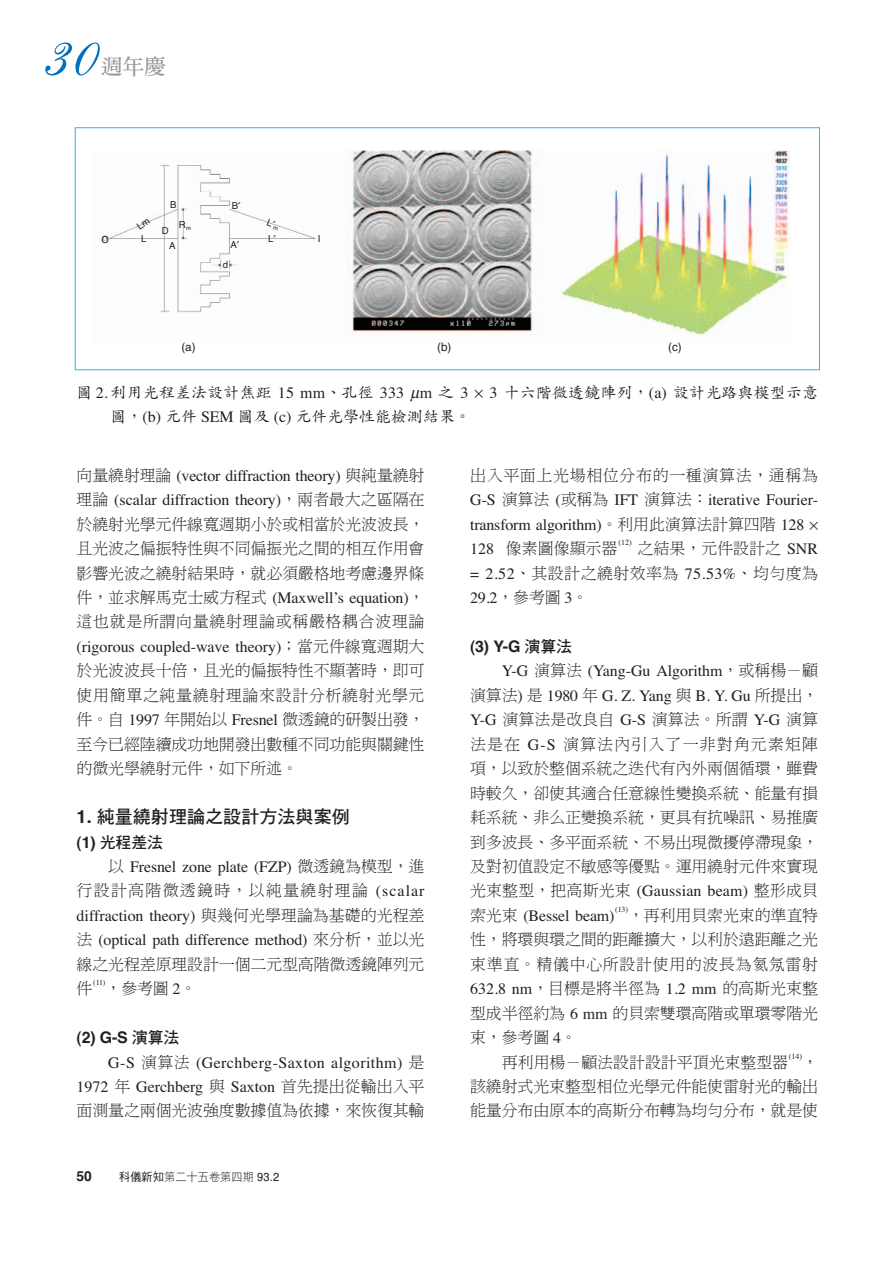
<style>
.page{position:relative;width:893px;height:1263px;background:#fff}
.page>*{position:absolute;margin:0;border:0;box-sizing:border-box;transform-origin:0 0}
.t1{font:21.3px "DF Ming Bd HK BF";color:#939598}
.t2{font:18.15px "DF Hei Bd HK BF";color:#231f20}
.t3{font:15.9px/24.5px "DF Ming Lt HK BF";letter-spacing:-.01em;color:#231f20;text-align:justify}
.t4{font:15.9px/24.5px "Times";color:#231f20}
.t5{font:15.9px "DF Kai Shu Md HK BF";letter-spacing:.01em;color:#231f20}
.t6{font:15.9px/24.5px "Times";letter-spacing:.025em;color:#231f20;text-align:right}
.t7{font:15.9px "DF Ming Lt HK BF";letter-spacing:.04em;color:#231f20}
.t8{font:15.9px/24.5px "DF Ming Lt HK BF";letter-spacing:.025em;color:#231f20;text-align:right}
.t9{font:15.9px "DF Ming Lt HK BF";letter-spacing:.08em;color:#231f20}
.t10{font:700 15.9px "Helvetica";color:#231f20}
.t11{font:15.9px "DF Hei Bd HK BF";color:#231f20}
.t12{font:700 13.8px "Helvetica";color:#231f20}
.t13{font:11.7px "DF Li Hei Lt HK BF";letter-spacing:.01em;color:#231f20;scale:.95 1}
.t14{font:11.7px "Helvetica";color:#231f20}
.t15{font:9.6px "Helvetica";color:#231f20}
.t16{font:7.95px "Times";letter-spacing:-.005em;color:#231f20}
.s1{font-family:"Times"}
.s2{font-family:"DF Ming Lt HK BF"}
.s3{font-family:"Helvetica";font-weight:700}
.s4{font-family:"DF Hei Bd HK BF";font-weight:400}
.s5{font-family:"DF Hei Md HK BF"}
.s6{font-family:"Helvetica"}
</style>
<div class="page">
<svg style="left:45px;top:43px;width:55px;height:33px"></svg>
<img style="left:98px;top:151px;width:691px;height:185px">
<svg style="left:267px;top:219px;width:11px;height:18px"></svg>
<svg style="left:136px;top:219px;width:14px;height:11px"></svg>
<h1 class="t1" style="left:101px;top:56px;width:66px">週年慶</h1>
<p class="t15" style="left:102px;top:236px;width:9px">O</p>
<p class="t15" style="left:141px;top:235px;width:7px">L</p>
<p class="t15" style="left:170px;top:201px;width:8px">B</p>
<p class="t15" style="left:162px;top:227px;width:8px">D</p>
<p class="t15" style="left:179px;top:222px;width:14px">R<sub>m</sub></p>
<p class="t15" style="left:169px;top:242px;width:8px">A</p>
<p class="t15" style="left:232px;top:202px;width:8px">B</p>
<p class="t15" style="left:230px;top:241px;width:8px">A</p>
<p class="t15" style="left:223px;top:261px;width:7px">d</p>
<p class="t15" style="left:268px;top:235px;width:7px">L</p>
<p class="t15" style="left:318px;top:235px;width:4px">I</p>
<p class="t14" style="left:181px;top:342px;width:16px">(a)</p>
<p class="t14" style="left:437px;top:342px;width:16px">(b)</p>
<p class="t14" style="left:668px;top:342px;width:15px">(c)</p>
<p class="t5" style="left:77px;top:384px;width:393px">圖 <span class="s1">2.</span> 利用光程差法設計焦距 <span class="s1">15 mm</span>、孔徑 <span class="s1">333 m</span> 之 <span class="s1">3</span></p>
<p class="t5" style="left:489px;top:384px;width:330px"><span class="s1">3</span> 十六階微透鏡陣列，<span class="s1">(a)</span> 設計光路與模型示意</p>
<p class="t5" style="left:111px;top:409px;width:362px">圖，<span class="s1">(b)</span> 元件 <span class="s1">SEM</span> 圖及 <span class="s1">(c)</span> 元件光學性能檢測結果。</p>
<p class="t4" style="left:77px;top:465px;width:349px"><span class="s2">向量繞射理論</span> (vector diffraction theory) <span class="s2">與純量繞射理論</span> (scalar diffraction theory)<span class="s2">，兩者最大之區隔在</span></p>
<p class="t3" style="left:77px;top:513px;width:349px">於繞射光學元件線寬週期小於或相當於光波波長，且光波之偏振特性與不同偏振光之間的相互作用會影響光波之繞射結果時，就必須嚴格地考慮邊界條</p>
<p class="t4" style="left:77px;top:587px;width:349px"><span class="s2">件，並求解馬克士威方程式</span> (Maxwell’s equation)<span class="s2">，</span></p>
<p class="t7" style="left:77px;top:614px;width:349px">這也就是所謂向量繞射理論或稱嚴格耦合波理論</p>
<p class="t4" style="left:77px;top:636px;width:349px">(rigorous coupled-wave theory)<span class="s2">；當元件線寬週期大</span></p>
<p class="t3" style="left:77px;top:659px;width:349px">於光波波長十倍，且光的偏振特性不顯著時，即可使用簡單之純量繞射理論來設計分析繞射光學元件。自 <span class="s1">1997</span> 年開始以 <span class="s1">Fresnel</span> 微透鏡的研製出發，至今已經陸續成功地開發出數種不同功能與關鍵性的微光學繞射元件，如下所述。</p>
<p class="t2" style="left:77px;top:807px;width:275px"><span class="s3">1.</span> 純量繞射理論之設計方法與案例</p>
<p class="t11" style="left:77px;top:834px;width:88px"><span class="s3">(1)</span> 光程差法</p>
<p class="t4" style="left:108px;top:856px;width:318px"><span class="s2">以</span> Fresnel zone plate (FZP) <span class="s2">微透鏡為模型，進</span></p>
<p class="t9" style="left:77px;top:883px;width:349px">行設計高階微透鏡時，以純量繞射理論 <span class="s1">(scalar</span></p>
<p class="t4" style="left:77px;top:905px;width:349px">diffraction theory) <span class="s2">與幾何光學理論為基礎的光程差法</span> (optical path difference method) <span class="s2">來分析，並以光</span></p>
<p class="t3" style="left:77px;top:953px;width:349px">線之光程差原理設計一個二元型高階微透鏡陣列元件</p>
<p class="t16" style="left:93px;top:980px;width:14px">(11)</p>
<p class="t3" style="left:105px;top:977px;width:92px">，參考圖 <span class="s1">2</span>。</p>
<p class="t10" style="left:77px;top:1032px;width:104px">(2) G-S <span class="s4">演算法</span></p>
<p class="t6" style="left:77px;top:1052px;width:349px">G-S <span class="s2">演算法</span> (Gerchberg-Saxton algorithm) <span class="s2">是<br></span>1972 <span class="s2">年</span> Gerchberg <span class="s2">與</span> Saxton <span class="s2">首先提出從輸出入平</span></p>
<p class="t3" style="left:77px;top:1099px;width:349px">面測量之兩個光波強度數據值為依據，來恢復其輸</p>
<p class="t12" style="left:77px;top:1171px;width:17px">50</p>
<p class="t13" style="left:119px;top:1171px;width:170px"><span class="s5">科儀新知</span>第二十五卷第四期 <span class="s6">93.2</span></p>
<p class="t7" style="left:470px;top:467px;width:349px">出入平面上光場相位分布的一種演算法，通稱為</p>
<p class="t4" style="left:470px;top:489px;width:349px">G-S <span class="s2">演算法</span> (<span class="s2">或稱為</span> IFT <span class="s2">演算法：</span>iterative Fourier&shy;transform algorithm)<span class="s2">。利用此演算法計算四階</span> 128</p>
<p class="t3" style="left:470px;top:537px;width:149px"><span class="s1">128</span> 像素圖像顯示器</p>
<p class="t16" style="left:618px;top:540px;width:15px">(12)</p>
<p class="t8" style="left:470px;top:537px;width:349px">之結果，元件設計之 <span class="s1">SNR<br>= 2.52</span>、其設計之繞射效率為 <span class="s1">75.53%</span>、均勻度為</p>
<p class="t4" style="left:470px;top:587px;width:120px">29.2<span class="s2">，參考圖</span> 3<span class="s2">。</span></p>
<p class="t10" style="left:470px;top:641px;width:103px">(3) Y-G <span class="s4">演算法</span></p>
<p class="t4" style="left:470px;top:660px;width:349px;text-align:right">Y-G <span class="s2">演算法</span> (Yang-Gu Algorithm<span class="s2">，或稱楊－顧<br>演算法</span>) <span class="s2">是</span> 1980 <span class="s2">年</span> G. Z. Yang <span class="s2">與</span> B. Y. Gu <span class="s2">所提出，</span></p>
<p class="t3" style="left:470px;top:708px;width:349px"><span class="s1">Y-G</span> 演算法是改良自 <span class="s1">G-S</span> 演算法。所謂 <span class="s1">Y-G</span> 演算法是在 <span class="s1">G-S</span> 演算法內引入了一非對角元素矩陣項，以致於整個系統之迭代有內外兩個循環，雖費時較久，卻使其適合任意線性變換系統、能量有損耗系統、非么正變換系統，更具有抗噪訊、易推廣到多波長、多平面系統、不易出現微擾停滯現象，及對初值設定不敏感等優點。運用繞射元件來實現光束整型，把高斯光束 <span class="s1">(Gaussian beam)</span> 整形成貝</p>
<p class="t4" style="left:470px;top:905px;width:146px"><span class="s2">索光束</span> (Bessel beam)</p>
<p class="t16" style="left:615px;top:907px;width:15px">(13)</p>
<p class="t3" style="left:628px;top:904px;width:191px">，再利用貝索光束的準直特</p>
<p class="t3" style="left:470px;top:928px;width:349px">性，將環與環之間的距離擴大，以利於遠距離之光</p>
<p class="t7" style="left:470px;top:956px;width:349px">束準直。精儀中心所設計使用的波長為氦氖雷射</p>
<p class="t3" style="left:470px;top:977px;width:349px"><span class="s1">632.8 nm</span>，目標是將半徑為 <span class="s1">1.2 mm</span> 的高斯光束整</p>
<p class="t3" style="left:470px;top:1001px;width:349px">型成半徑約為 <span class="s1">6 mm</span> 的貝索雙環高階或單環零階光</p>
<p class="t3" style="left:470px;top:1026px;width:108px">束，參考圖 <span class="s1">4</span>。</p>
<p class="t3" style="left:502px;top:1050px;width:288px">再利用楊－顧法設計設計平頂光束整型器</p>
<p class="t16" style="left:789px;top:1053px;width:15px">(14)</p>
<p class="t3" style="left:470px;top:1050px;width:349px;text-indent:332px">，該繞射式光束整型相位光學元件能使雷射光的輸出能量分布由原本的高斯分布轉為均勻分布，就是使</p>
</div>
